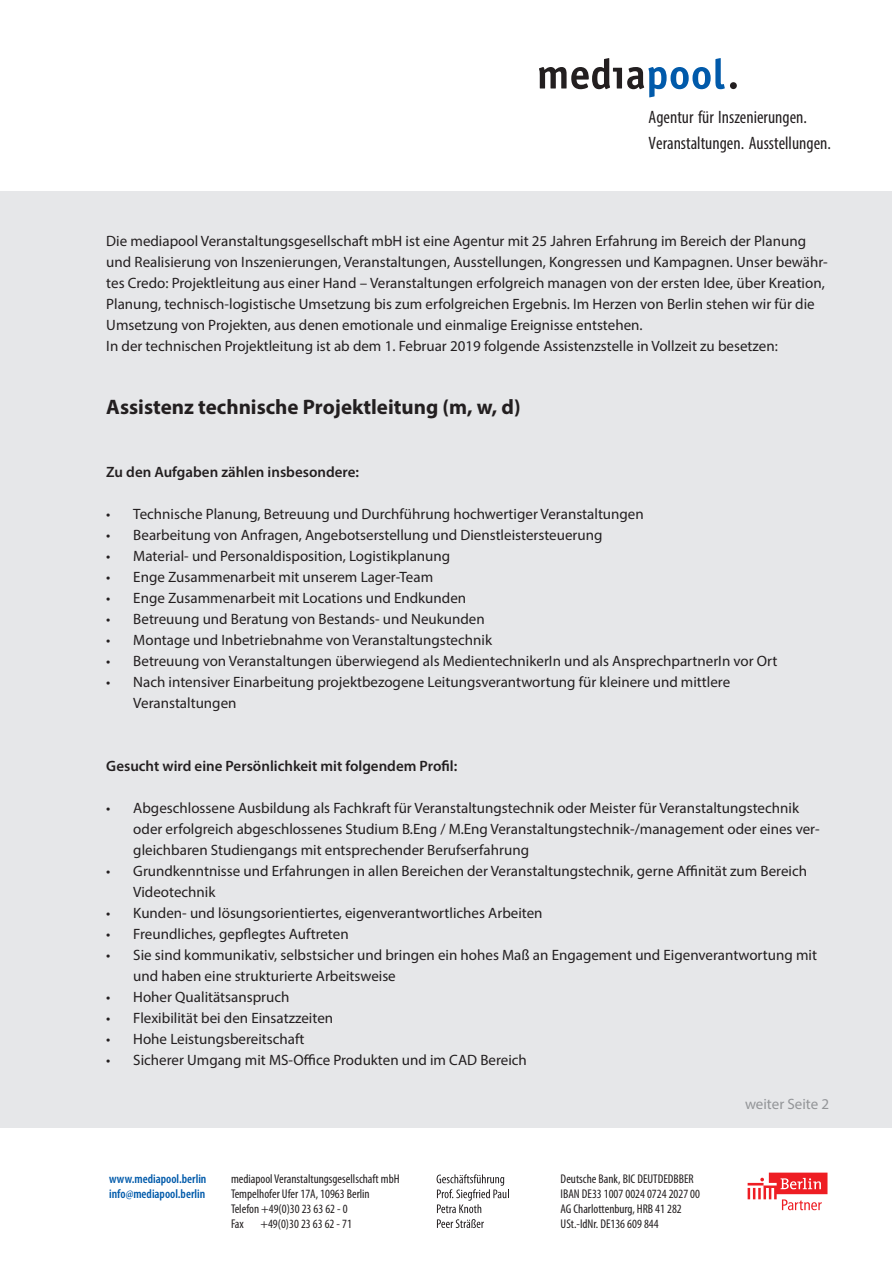
<style>
.page{position:relative;width:893px;height:1263px;background:#fff}
.page>*{position:absolute;margin:0;border:0;box-sizing:border-box;transform-origin:0 0}
.t1{font:700 21px "Myriad Pro";color:#231f20}
.t2{font:condensed 18px/25.3px "Myriad Pro";color:#231f20}
.t3{font:15px/21px "Myriad Pro";color:#231f20}
.t4{font:600 15px "Myriad Pro";color:#231f20}
.Liste_Jobangebot{font:15px "Myriad Pro";color:#939598}
.t5{font:condensed 12.6px/14.9px "Myriad Pro";color:#231f20}
.t6{font:600 condensed 12.6px/14.9px "Myriad Pro";color:#015aaa}
</style>
<div class="page">
<div style="left:1px;top:191px;width:891px;height:937px;background:#e6e7e9"></div>
<svg style="left:539px;top:58px;width:186px;height:39px"></svg>
<div style="left:730px;top:82px;width:7px;height:7px;background:#231f20;border-radius:50%"></div>
<svg style="left:437px;top:1174px;width:72px;height:39px"></svg>
<svg style="left:437px;top:1219px;width:47px;height:9px"></svg>
<svg style="left:748px;top:1172px;width:79px;height:38px"></svg>
<p class="t2" style="left:649px;top:104px;width:184px">Agentur für Inszenierungen.<br>Veranstaltungen. Ausstellungen.</p>
<p class="t5" style="left:702px;top:117px;width:130px">Veranstaltungen. Ausstellungen.</p>
<p class="t3" style="left:106px;top:230px;width:723px">Die mediapool Veranstaltungsgesellschaft mbH ist eine Agentur mit 25 Jahren Erfahrung im Bereich der Planung und Realisierung von Inszenierungen, Veranstaltungen, Ausstellungen, Kongressen und Kampagnen. Unser bewähr&shy;tes Credo: Projektleitung aus einer Hand – Veranstaltungen erfolgreich managen von der ersten Idee, über Kreation, Planung, technisch-logistische Umsetzung bis zum erfolgreichen Ergebnis. Im Herzen von Berlin stehen wir für die Umsetzung von Projekten, aus denen emotionale und einmalige Ereignisse entstehen.</p>
<p class="t3" style="left:106px;top:335px;width:673px">In der technischen Projektleitung ist ab dem 1. Februar 2019 folgende Assistenzstelle in Vollzeit zu besetzen:</p>
<p class="t1" style="left:106px;top:393px;width:416px">Assistenz technische Projektleitung (m, w, d)</p>
<p class="t4" style="left:106px;top:462px;width:254px">Zu den Aufgaben zählen insbesondere:</p>
<p class="t3" style="left:106px;top:503px;width:539px">• Technische Planung, Betreuung und Durchführung hochwertiger Veranstaltungen</p>
<p class="t3" style="left:106px;top:524px;width:498px">• Bearbeitung von Anfragen, Angebotserstellung und Dienstleistersteuerung</p>
<p class="t3" style="left:106px;top:545px;width:345px">• Material- und Personaldisposition, Logistikplanung</p>
<p class="t3" style="left:106px;top:566px;width:328px">• Enge Zusammenarbeit mit unserem Lager-Team</p>
<p class="t3" style="left:106px;top:587px;width:361px">• Enge Zusammenarbeit mit Locations und Endkunden</p>
<p class="t3" style="left:106px;top:608px;width:380px">• Betreuung und Beratung von Bestands- und Neukunden</p>
<p class="t3" style="left:106px;top:629px;width:387px">• Montage und Inbetriebnahme von Veranstaltungstechnik</p>
<p class="t3" style="left:106px;top:650px;width:673px">• Betreuung von Veranstaltungen überwiegend als MedientechnikerIn und als AnsprechpartnerIn vor Ort</p>
<p class="t3" style="left:133px;top:671px;width:598px;text-indent:-27px">• Nach intensiver Einarbeitung projektbezogene Leitungsverantwortung für kleinere und mittlere<br>Veranstaltungen</p>
<p class="t4" style="left:106px;top:756px;width:352px">Gesucht wird eine Persönlichkeit mit folgendem Profil:</p>
<p class="t3" style="left:133px;top:797px;width:688px;text-indent:-27px">• Abgeschlossene Ausbildung als Fachkraft für Veranstaltungstechnik oder Meister für Veranstaltungstechnik oder erfolgreich abgeschlossenes Studium B.Eng / M.Eng Veranstaltungstechnik-/management oder eines ver&shy;gleichbaren Studiengangs mit entsprechender Berufserfahrung</p>
<p class="t3" style="left:133px;top:860px;width:675px;text-indent:-27px">• Grundkenntnisse und Erfahrungen in allen Bereichen der Veranstaltungstechnik, gerne Affinität zum Bereich<br>Videotechnik</p>
<p class="t3" style="left:106px;top:902px;width:438px">• Kunden- und lösungsorientiertes, eigenverantwortliches Arbeiten</p>
<p class="t3" style="left:106px;top:923px;width:244px">• Freundliches, gepflegtes Auftreten</p>
<p class="t3" style="left:133px;top:944px;width:685px;text-indent:-27px">• Sie sind kommunikativ, selbstsicher und bringen ein hohes Maß an Engagement und Eigenverantwortung mit und haben eine strukturierte Arbeitsweise</p>
<p class="t3" style="left:106px;top:986px;width:185px">• Hoher Qualitätsanspruch</p>
<p class="t3" style="left:106px;top:1007px;width:228px">• Flexibilität bei den Einsatzzeiten</p>
<p class="t3" style="left:106px;top:1028px;width:200px">• Hohe Leistungsbereitschaft</p>
<p class="t3" style="left:106px;top:1049px;width:422px">• Sicherer Umgang mit MS-Office Produkten und im CAD Bereich</p>
<p class="t6" style="left:109px;top:1171px;width:99px">www.mediapool.berlin info@mediapool.berlin</p>
<p class="t5" style="left:231px;top:1172px;width:170px">mediapool Veranstaltungsgesellschaft mbH<br>Tempelhofer Ufer 17A, 10963 Berlin<br>Telefon +49(0)30 23 63 62 - 0<br>Fax</p>
<p class="t5" style="left:261px;top:1216px;width:93px">+49(0)30 23 63 62 - 71</p>
<p class="t5" style="left:561px;top:1172px;width:141px">Deutsche Bank, BIC DEUTDEDBBER<br>IBAN DE33 1007 0024 0724 2027 00<br>AG Charlottenburg, HRB 41 282<br>USt.-IdNr. DE136 609 844</p>
<p class="Liste_Jobangebot" style="left:745px;top:1094px;width:86px">weiter Seite 2</p>
</div>
